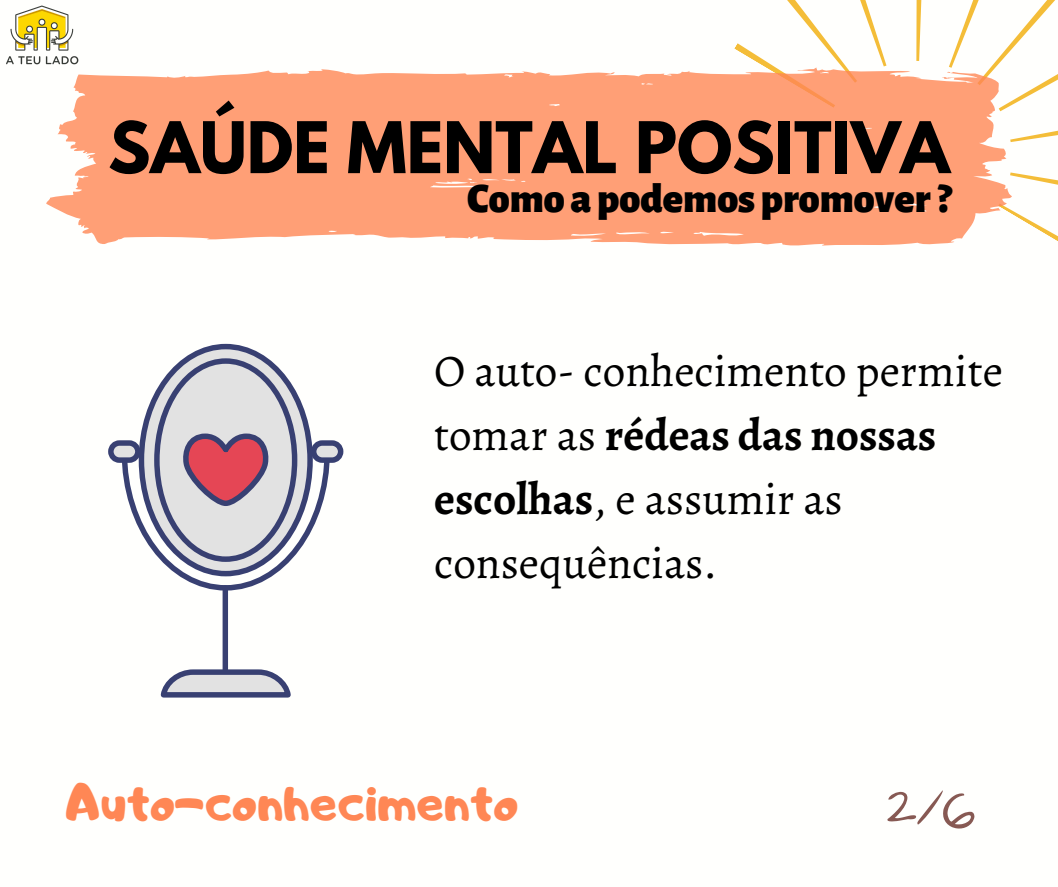
<style>
.page{position:relative;width:1058px;height:887px;background:#fff}
.page>*{position:absolute;margin:0;border:0;box-sizing:border-box;transform-origin:0 0}
.t1{font:700 63px "League Spartan";color:#000}
.t2{font:49.5px "Adigiana Toybox";color:#ff8755}
.t3{font:45.3px/64.2px "Alegreya";color:#000}
.t4{font:900 42px "Alegreya Sans";color:#000}
.s1{font-weight:700}
</style>
<div class="page">
<svg style="left:734px;top:0;width:324px;height:241px"></svg>
<svg style="left:46px;top:68px;width:965px;height:178px;background:#fea985"></svg>
<svg style="left:141px;top:346px;width:169px;height:227px;background:#9ea1b5"></svg>
<div style="left:157px;top:361px;width:137px;height:198px;background:#e2e2e2;border-radius:50%"></div>
<svg style="left:314px;top:443px;width:27px;height:17px"></svg>
<div style="left:311px;top:440px;width:32px;height:23px;border:5px solid #384072;border-radius:9px"></div>
<svg style="left:111px;top:443px;width:27px;height:17px"></svg>
<div style="left:108px;top:440px;width:33px;height:23px;border:5px solid #384072;border-radius:9px"></div>
<div style="left:222px;top:587px;width:6px;height:85px;background:#384072"></div>
<svg style="left:160px;top:666px;width:131px;height:32px"></svg>
<svg style="left:119px;top:431px;width:213px;height:162px"></svg>
<img style="left:6px;top:5px;width:74px;height:68px">
<h1 class="t1" style="left:108px;top:116px;width:843px">SAÚDE MENTAL POSITIVA</h1>
<p class="t4" style="left:467px;top:178px;width:485px">Como a podemos promover?</p>
<p class="t3" style="left:434px;top:338px;width:570px">O auto- conhecimento permite tomar as <span class="s1">rédeas das nossas escolhas</span>, e assumir as consequências.</p>
<p class="t2" style="left:66px;top:770px;width:454px">Auto-conhecimento</p>
</div>
